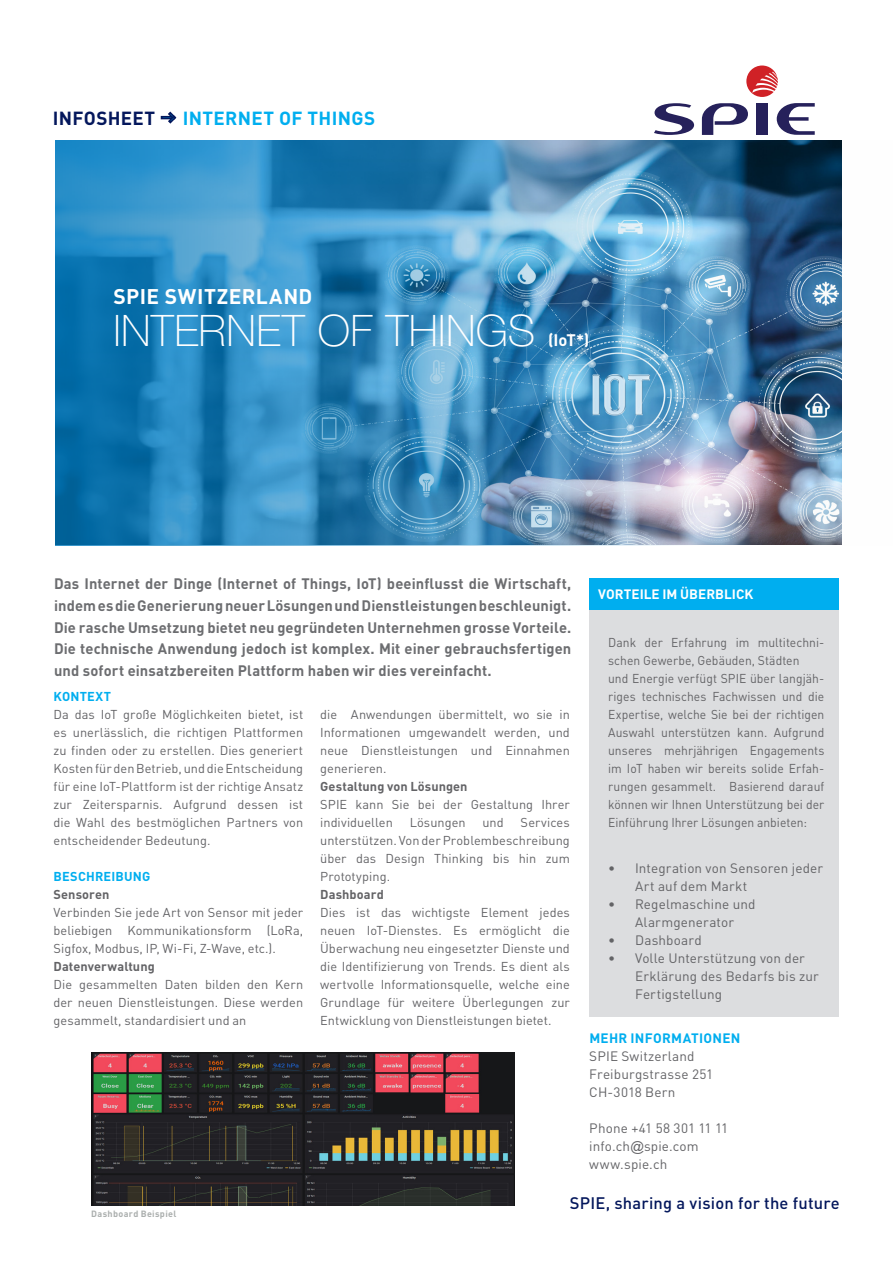
<style>
.page{position:relative;width:893px;height:1263px;background:#fff}
.page>*{position:absolute;margin:0;border:0;box-sizing:border-box;transform-origin:0 0}
.t1{font:100 43.5px "Helvetica Neue LT Std";letter-spacing:.01em;color:#fff}
.t2{font:700 21px "DINOT";letter-spacing:.02em;color:#fff}
.t3{font:700 18.75px "DINOT";letter-spacing:.015em;color:#00aeef}
.t4{font:700 18.75px "DINOT";letter-spacing:.015em;color:#04175c}
.t5{font:500 16.5px "DINOT";letter-spacing:.01em;color:#04175c}
.t6{font:700 16.5px "DINOT";color:#fff}
.t7{font:700 15px/21.8px "DINOT";letter-spacing:.01em;color:#6c6d70;text-align:justify}
.t8{font:13.5px/18px "DINOT";letter-spacing:.01em;color:#636366}
.t9{font:700 13.5px "DINOT";color:#fff}
.t10{font:700 13.5px "DINOT";letter-spacing:.02em;color:#00aeef}
.t11{font:12.75px/18px "DINOT";letter-spacing:.005em;color:#636366;text-align:justify}
.t12{font:12.75px/18px "DINOT";letter-spacing:.005em;color:#636366;scale:.95 1}
.t13{font:700 12.75px "DINOT";letter-spacing:.005em;color:#636366}
.t14{font:700 12.75px "DINOT";letter-spacing:.015em;color:#00aeef}
.t15{font:700 9px "DINOT";letter-spacing:.04em;color:#abafae}
.s1{font-family:"Arial"}
</style>
<div class="page">
<svg style="left:702px;top:103px;width:46px;height:32px"></svg>
<div style="left:756px;top:103px;width:12px;height:32px;background:#26215b"></div>
<svg style="left:777px;top:103px;width:38px;height:32px"></svg>
<svg style="left:654px;top:103px;width:40px;height:32px"></svg>
<svg style="left:746px;top:66px;width:32px;height:31px"></svg>
<svg style="left:161px;top:111px;width:16px;height:13px"></svg>
<img style="left:55px;top:140px;width:787px;height:406px">
<div style="left:589px;top:599px;width:250px;height:418px;background:#dcdddf"></div>
<img style="left:92px;top:1053px;width:422px;height:152px">
<div style="left:589px;top:578px;width:250px;height:31px;background:#00aeef"></div>
<h3 class="t4" style="left:53px;top:106px;width:104px">INFOSHEET</h3>
<h3 class="t3" style="left:183px;top:106px;width:194px">INTERNET OF THINGS</h3>
<h2 class="t2" style="left:114px;top:283px;width:200px">SPIE SWITZERLAND</h2>
<h1 class="t1" style="left:114px;top:305px;width:423px">INTERNET OF THINGS</h1>
<p class="t6" style="left:548px;top:329px;width:43px">(IoT*)</p>
<p class="t7" style="left:54px;top:572px;width:519px">Das Internet der Dinge (Internet of Things, IoT) beeinflusst die Wirtschaft, indem es die Generierung neuer Lösungen und Dienstleistungen beschleunigt.<br>Die rasche Umsetzung bietet neu gegründeten Unternehmen grosse Vorteile.<br>Die technische Anwendung jedoch ist komplex. Mit einer gebrauchsfertigen und sofort einsatzbereiten Plattform haben wir dies vereinfacht.</p>
<p class="t11" style="left:320px;top:705px;width:251px">die Anwendungen übermittelt, wo sie in Informationen umgewandelt werden, und neue Dienstleistungen und Einnahmen generieren.</p>
<p class="t13" style="left:320px;top:778px;width:149px">Gestaltung von Lösungen</p>
<p class="t11" style="left:320px;top:795px;width:251px">SPIE kann Sie bei der Gestaltung Ihrer individuellen</p>
<p class="t14" style="left:54px;top:688px;width:59px">KONTEXT</p>
<p class="t11" style="left:54px;top:705px;width:251px">Da das IoT große Möglichkeiten bietet, ist es unerlässlich, die richtigen Plattformen zu finden oder zu erstellen. Dies generiert Kosten für den Betrieb, und die Entscheidung für eine IoT-Plattform ist der richtige Ansatz zur Zeitersparnis. Aufgrund dessen ist die Wahl des bestmöglichen Partners von entscheidender Bedeutung.</p>
<p class="t14" style="left:54px;top:868px;width:98px">BESCHREIBUNG</p>
<p class="t13" style="left:54px;top:886px;width:57px">Sensoren</p>
<p class="t11" style="left:54px;top:903px;width:251px">Verbinden Sie jede Art von Sensor mit jeder beliebigen Kommunikationsform (LoRa, Sigfox, Modbus, IP, Wi-Fi, Z-Wave, etc.).</p>
<p class="t13" style="left:54px;top:958px;width:103px">Datenverwaltung</p>
<p class="t11" style="left:54px;top:975px;width:251px">Die gesammelten Daten bilden den Kern der neuen Dienstleistungen. Diese werden gesammelt, standardisiert und an</p>
<p class="t11" style="left:320px;top:813px;width:251px;text-indent:200px">Services unterstützen. Von der Problembeschreibung über das Design Thinking bis hin zum Prototyping.</p>
<p class="t13" style="left:320px;top:886px;width:65px">Dashboard</p>
<p class="t11" style="left:320px;top:903px;width:251px">Dies ist das wichtigste Element jedes neuen IoT-Dienstes. Es ermöglicht die Überwachung neu eingesetzter Dienste und die Identifizierung von Trends. Es dient als wertvolle Informationsquelle, welche eine Grundlage für weitere Überlegungen zur Entwicklung von Dienstleistungen bietet.</p>
<p class="t11" style="left:410px;top:813px;width:57px">Lösungen</p>
<p class="t11" style="left:482px;top:813px;width:23px">und</p>
<p class="t9" style="left:598px;top:585px;width:157px">VORTEILE IM ÜBERBLICK</p>
<p class="t12" style="left:608px;top:633px;width:229px">Dank der Erfahrung im multitechni&shy;schen Gewerbe, Gebäuden, Städten<br>und Energie verfügt SPIE über langjäh&shy;riges technisches Fachwissen und die Expertise, welche Sie bei der richtigen Auswahl unterstützen kann. Aufgrund unseres mehrjährigen Engagements im IoT haben wir bereits solide Erfah&shy;rungen gesammelt. Basierend darauf können wir Ihnen Unterstützung bei der Einführung Ihrer Lösungen anbieten:</p>
<p class="t8" style="left:635px;top:859px;width:190px;text-indent:-27px">• Integration von Sensoren jeder<br>Art auf dem Markt</p>
<p class="t8" style="left:608px;top:895px;width:149px;text-align:center">• Regelmaschine und<br>Alarmgenerator</p>
<p class="t8" style="left:608px;top:931px;width:95px">• Dashboard</p>
<p class="t8" style="left:635px;top:949px;width:185px;text-indent:-27px">• Volle Unterstützung von der<br>Erklärung des Bedarfs bis zur<br>Fertigstellung</p>
<p class="t15" style="left:91px;top:1208px;width:87px">Dashboard Beispiel</p>
<p class="t10" style="left:589px;top:1029px;width:153px">MEHR INFORMATIONEN</p>
<p class="t8" style="left:589px;top:1047px;width:125px">SPIE Switzerland<br>Freiburgstrasse 251<br>CH-3018 Bern</p>
<p class="t8" style="left:589px;top:1119px;width:140px">Phone +41 58 301 11 11 info.ch<span class="s1">@</span>spie.com www.spie.ch</p>
<p class="t5" style="left:570px;top:1192px;width:271px">SPIE, sharing a vision for the future</p>
</div>
